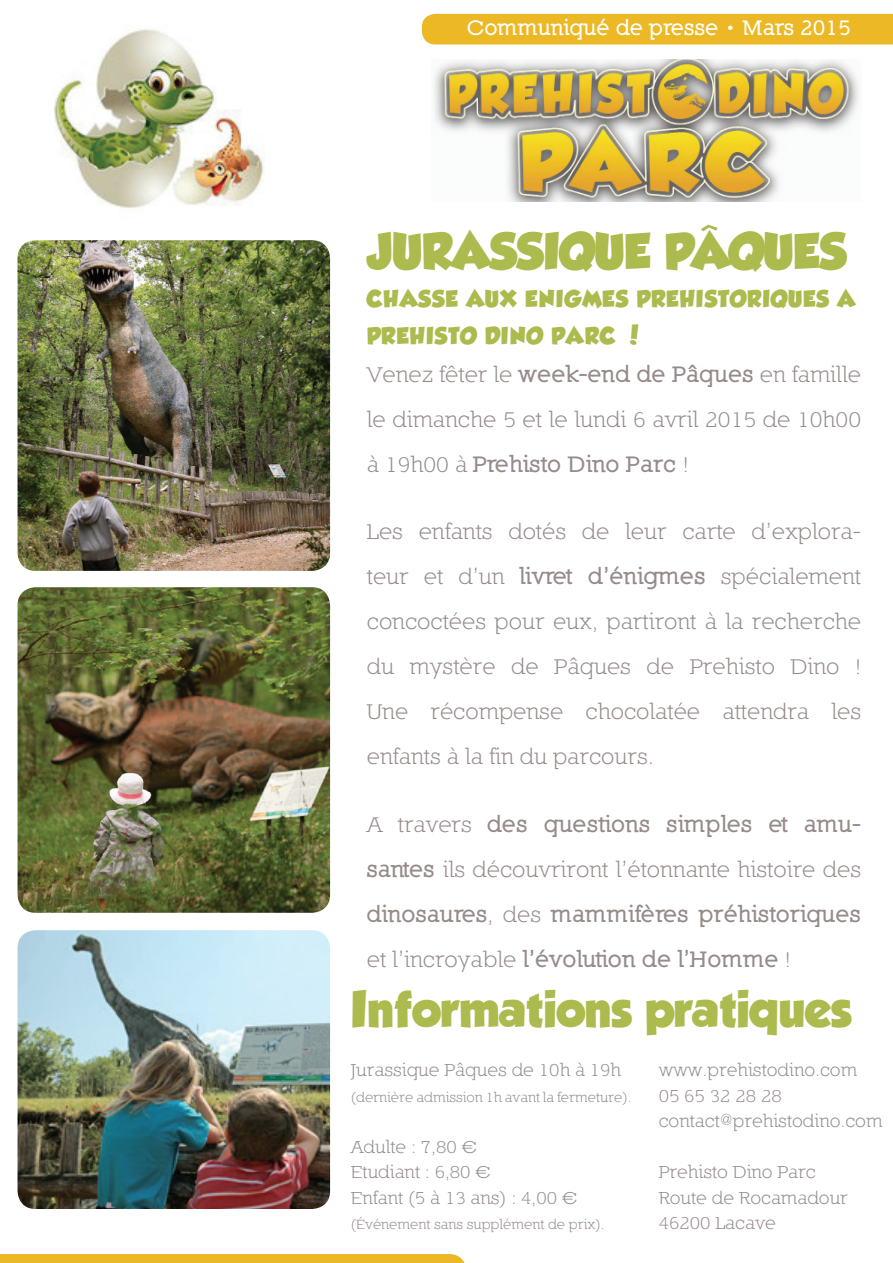
<style>
.page{position:relative;width:893px;height:1263px;background:#fff}
.page>*{position:absolute;margin:0;border:0;box-sizing:border-box;transform-origin:0 0}
.t1{font:45px "GROBOLD";color:#adba4d}
.t2{font:24px/45px "Nilland Small Caps";color:#958b89}
.t3{font:24px/45px "Nilland Small Caps Bold";color:#958b89}
.t4{font:22.5px "Nilland Small Caps Bold";color:#fff}
.t5{font:21px/37.5px "GROBOLD";letter-spacing:.05em;color:#adba4d}
.t6{font:19.5px/25.5px "Nilland Small Caps";color:#958b89}
.t7{font:15px "Nilland Small Caps";color:#958b89}
.s1{font-family:"Nilland Small Caps Bold"}
.s2{font-family:"Nilland Small Caps"}
</style>
<div class="page">
<img style="left:434px;top:60px;width:425px;height:142px">
<img style="left:18px;top:930px;width:312px;height:279px">
<img style="left:18px;top:240px;width:312px;height:331px">
<img style="left:18px;top:587px;width:312px;height:326px">
<div style="left:422px;top:14px;width:471px;height:30px;background:#ecb825"></div>
<div style="left:0;top:1254px;width:465px;height:9px;background:#ecb825"></div>
<img style="left:54px;top:29px;width:210px;height:179px">
<p class="t4" style="left:467px;top:14px;width:386px">Communiqué de presse • Mars 2015</p>
<h1 class="t1" style="left:367px;top:224px;width:481px">JURASSIQUE PÂQUES</h1>
<p class="t5" style="left:367px;top:279px;width:490px">CHASSE AUX ENIGMES PREHISTORIQUES A<br>PREHISTO DINO PARC !</p>
<p class="t2" style="left:367px;top:351px;width:496px">Venez fêter le <span class="s1">week-end de Pâques</span> en famille le dimanche 5 et le lundi 6 avril 2015 de 10h00</p>
<p class="t3" style="left:367px;top:440px;width:324px"><span class="s2">à 19h00 à</span> Prehisto Dino Parc <span class="s2">!</span></p>
<p class="t2" style="left:367px;top:508px;width:496px;text-align:justify">Les enfants dotés de leur carte d’explora&shy;teur et d’un <span class="s1">livret d’énigmes</span> spécialement concoctées pour eux, partiront à la recherche du mystère de Pâques de Prehisto Dino !<br>Une récompense chocolatée attendra les enfants à la fin du parcours.</p>
<p class="t3" style="left:367px;top:800px;width:496px"><span class="s2">A travers</span> des questions simples et amu-</p>
<p class="t2" style="left:367px;top:846px;width:496px"><span class="s1">santes</span> ils découvriront l’étonnante histoire des</p>
<p class="t3" style="left:367px;top:890px;width:496px">dinosaures<span class="s2">, des</span> mammifères préhistoriques <span class="s2">et l’incroyable</span> l’évolution de l’Homme <span class="s2">!</span></p>
<h1 class="t1" style="left:351px;top:983px;width:502px">Informations pratiques</h1>
<p class="t6" style="left:351px;top:1057px;width:272px">Jurassique Pâques de 10h à 19h</p>
<p class="t7" style="left:351px;top:1088px;width:282px">(dernière admission 1h avant la fermeture).</p>
<p class="t6" style="left:351px;top:1133px;width:227px">Adulte : 7,80 €<br>Etudiant : 6,80 €<br>Enfant (5 à 13 ans) : 4,00 €</p>
<p class="t7" style="left:351px;top:1215px;width:255px">(Événement sans supplément de prix).</p>
<p class="t6" style="left:659px;top:1057px;width:225px">www.prehistodino.com<br>05 65 32 28 28 contact@prehistodino.com</p>
<p class="t6" style="left:659px;top:1159px;width:191px">Prehisto Dino Parc<br>Route de Rocamadour<br>46200 Lacave</p>
</div>
